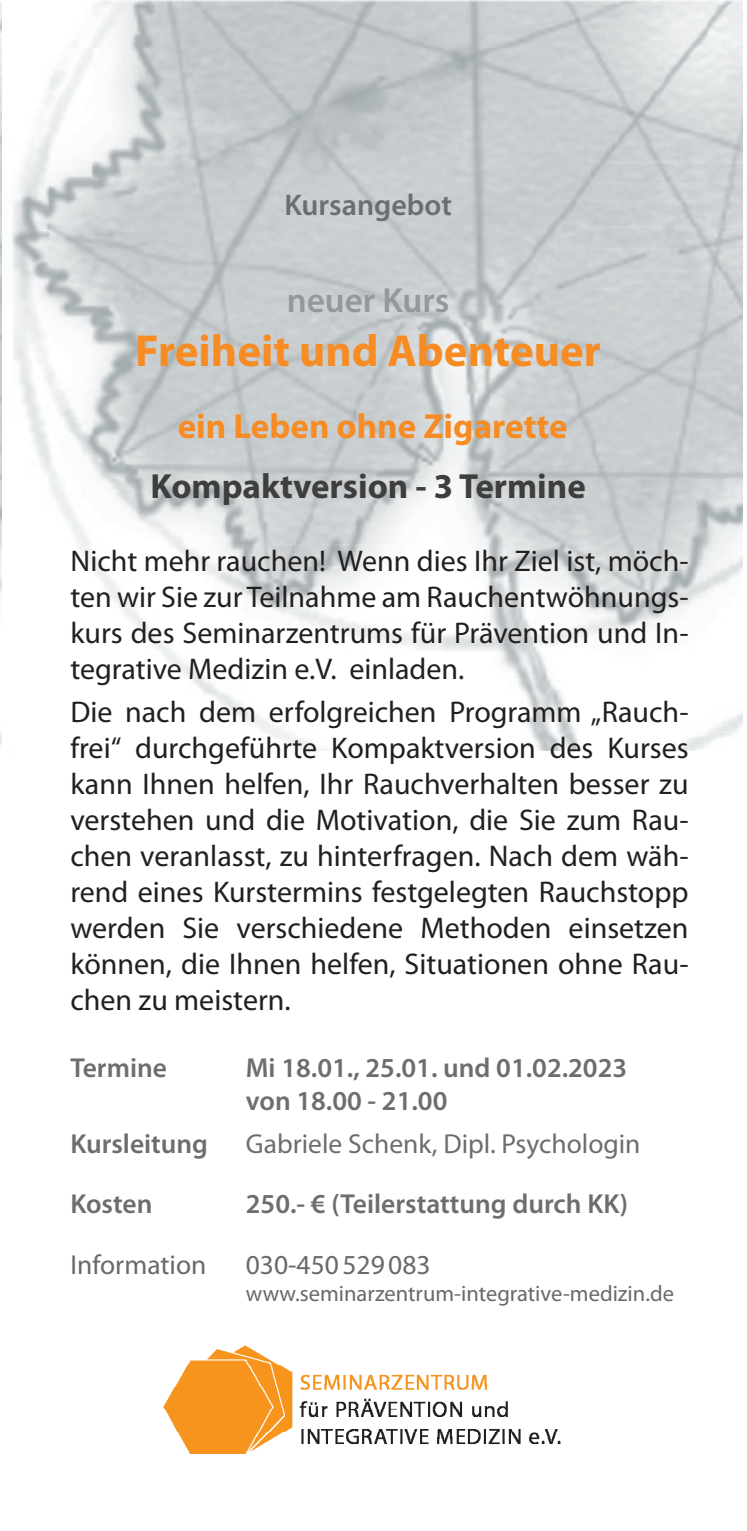
<style>
.page{position:relative;width:747px;height:1531px;background:#fff}
.page>*{position:absolute;margin:0;border:0;box-sizing:border-box;transform-origin:0 0}
.Headline{font:700 45px "Myriad Pro";color:#f68c23}
.Headline-2{font:700 35px "Myriad Pro";color:#3e3e3f}
.Headline-3{font:700 35px "Myriad Pro";color:#f68c23}
.Subheadline{font:600 35px "Myriad Pro";color:#95979a}
.t1{font:30px/36px "Myriad Pro";color:#231f20;text-align:justify}
.t2{font:600 30px "Myriad Pro";color:#6c6d70}
.Subheadline2{font:600 27.5px/33px "Myriad Pro";color:#6c6d70}
.Subheadline-2{font:600 27.5px "Myriad Pro";color:#6c6d70}
.t3{font:27.5px "Myriad Pro";color:#6c6d70}
.t4{font:27.5px "Myriad Pro";color:#69696c}
.t5{font:22.5px "Myriad Pro";color:#69696c}
</style>
<div class="page">
<img style="left:0;top:2px;width:2px;height:744px">
<img style="left:12px;top:0;width:731px;height:750px">
<img style="left:163px;top:1345px;width:398px;height:109px">
<p class="t2" style="left:284px;top:186px;width:169px">Kursangebot</p>
<p class="Subheadline" style="left:287px;top:278px;width:164px">neuer Kurs</p>
<p class="Headline" style="left:135px;top:321px;width:467px">Freiheit und Abenteuer</p>
<p class="Headline-3" style="left:178px;top:403px;width:391px">ein Leben ohne Zigarette</p>
<p class="Headline-2" style="left:150px;top:463px;width:437px">Kompaktversion - 3 Termine</p>
<p class="t1" style="left:70px;top:542px;width:619px">Nicht mehr rauchen! Wenn dies Ihr Ziel ist, möch&shy;ten wir Sie zur Teilnahme am Rauchentwöhnungs&shy;kurs des Seminarzentrums für Prävention und In&shy;tegrative Medizin e.V. einladen.</p>
<p class="t1" style="left:70px;top:693px;width:619px">Die nach dem erfolgreichen Programm „Rauch&shy;frei“ durchgeführte Kompaktversion des Kurses kann Ihnen helfen, Ihr Rauchverhalten besser zu verstehen und die Motivation, die Sie zum Rau&shy;chen veranlasst, zu hinterfragen. Nach dem wäh&shy;rend eines Kurstermins festgelegten Rauchstopp werden Sie verschiedene Methoden einsetzen können, die Ihnen helfen, Situationen ohne Rau&shy;chen zu meistern.</p>
<p class="Subheadline2" style="left:70px;top:1050px;width:98px">Termine</p>
<p class="Subheadline2" style="left:246px;top:1050px;width:383px">Mi 18.01., 25.01. und 01.02.2023 von 18.00 - 21.00</p>
<p class="Subheadline-2" style="left:70px;top:1126px;width:139px">Kursleitung</p>
<p class="t3" style="left:246px;top:1127px;width:396px">Gabriele Schenk, Dipl. Psychologin</p>
<p class="Subheadline2" style="left:70px;top:1187px;width:84px">Kosten</p>
<p class="Subheadline-2" style="left:246px;top:1186px;width:383px">250.- € (Teilerstattung durch KK)</p>
<p class="t4" style="left:70px;top:1248px;width:137px">Information</p>
<p class="t4" style="left:246px;top:1248px;width:186px">030-450529083</p>
<p class="t5" style="left:246px;top:1279px;width:429px">www.seminarzentrum-integrative-medizin.de</p>
</div>
